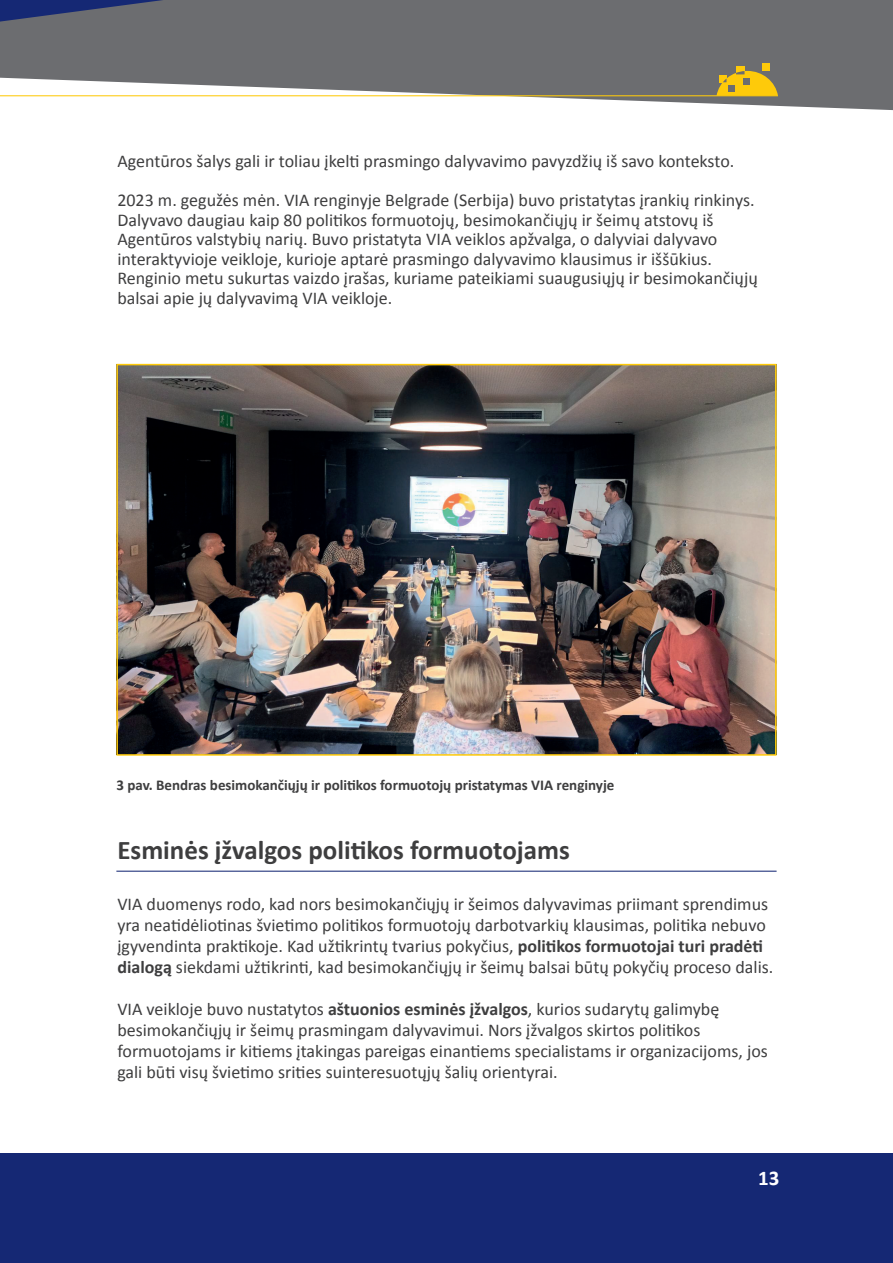
<style>
.page{position:relative;width:893px;height:1263px;background:#fff}
.page>*{position:absolute;margin:0;border:0;box-sizing:border-box;transform-origin:0 0}
.t1{font:700 27px "Calibri";color:#3e3e3f}
.t2{font:700 21px "Calibri";color:#fff}
.t3{font:18px/21px "Calibri";color:#3e3e3f}
.t4{font:700 15px "Calibri";color:#3e3e3f}
.s1{font-weight:700}
</style>
<div class="page">
<hr style="left:116px;top:871px;width:661px;height:1px;background:#152874">
<svg style="left:0;top:0;width:893px;height:110px;background:#828284"></svg>
<svg style="left:0;top:0;width:164px;height:22px;background:#414b71"></svg>
<hr style="left:0;top:95px;width:778px;height:1px;background:#feca0a">
<div style="left:762px;top:63px;width:8px;height:7px;background:#feca0a"></div>
<div style="left:736px;top:66px;width:8px;height:8px;background:#feca0a"></div>
<svg style="left:716px;top:71px;width:62px;height:25px;background:#d2ae28"></svg>
<img style="left:119px;top:367px;width:655px;height:386px">
<div style="left:116px;top:364px;width:661px;height:392px;border:2px solid #feca0a"></div>
<div style="left:0;top:1154px;width:893px;height:109px;background:#152874"></div>
<p class="t3" style="left:117px;top:150px;width:618px">Agentūros šalys gali ir toliau įkelti prasmingo dalyvavimo pavyzdžių iš savo konteksto.</p>
<p class="t3" style="left:117px;top:190px;width:642px;line-height:19.5px">2023 m. gegužės mėn. VIA renginyje Belgrade (Serbija) buvo pristatytas įrankių rinkinys.<br>Dalyvavo daugiau kaip 80 politikos formuotojų, besimokančiųjų ir šeimų atstovų iš Agentūros valstybių narių. Buvo pristatyta VIA veiklos apžvalga, o dalyviai dalyvavo interaktyvioje veikloje, kurioje aptarė prasmingo dalyvavimo klausimus ir iššūkius.<br>Renginio metu sukurtas vaizdo įrašas, kuriame pateikiami suaugusiųjų ir besimokančiųjų balsai apie jų dalyvavimą VIA veikloje.</p>
<p class="t4" style="left:116px;top:775px;width:499px">3 pav. Bendras besimokančiųjų ir politikos formuotojų pristatymas VIA renginyje</p>
<h2 class="t1" style="left:117px;top:834px;width:454px">Esminės įžvalgos politikos formuotojams</h2>
<p class="t3" style="left:117px;top:893px;width:657px">VIA duomenys rodo, kad nors besimokančiųjų ir šeimos dalyvavimas priimant sprendimus yra neatidėliotinas švietimo politikos formuotojų darbotvarkių klausimas, politika nebuvo įgyvendinta praktikoje. Kad užtikrintų tvarius pokyčius, <span class="s1">politikos formuotojai turi pradėti dialogą</span> siekdami užtikrinti, kad besimokančiųjų ir šeimų balsai būtų pokyčių proceso dalis.</p>
<p class="t3" style="left:117px;top:998px;width:652px">VIA veikloje buvo nustatytos <span class="s1">aštuonios esminės įžvalgos</span>, kurios sudarytų galimybę besimokančiųjų ir šeimų prasmingam dalyvavimui. Nors įžvalgos skirtos politikos formuotojams ir kitiems įtakingas pareigas einantiems specialistams ir organizacijoms, jos gali būti visų švietimo srities suinteresuotųjų šalių orientyrai.</p>
<p class="t2" style="left:758px;top:1165px;width:23px">13</p>
</div>
